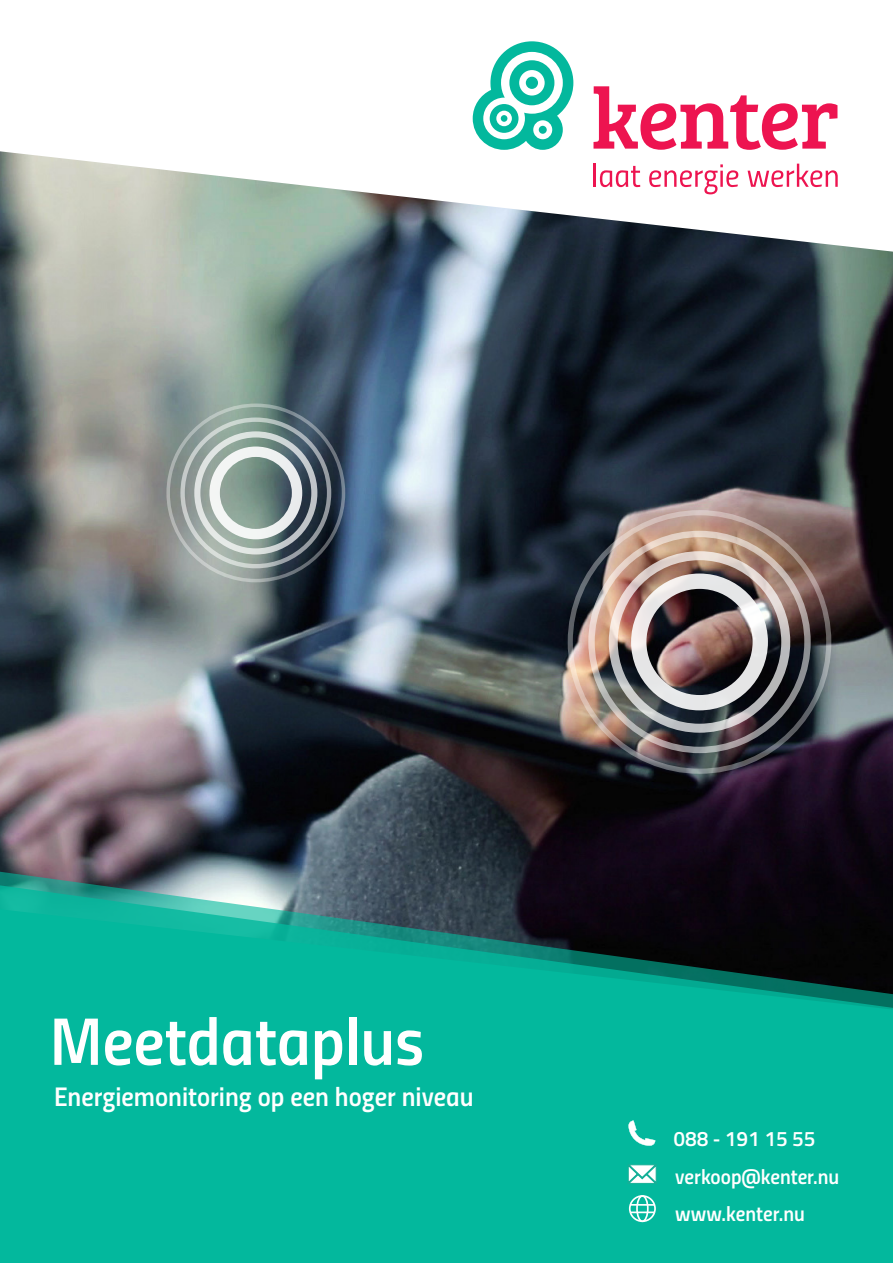
<style>
.page{position:relative;width:893px;height:1263px;background:#fff}
.page>*{position:absolute;margin:0;border:0;box-sizing:border-box;transform-origin:0 0}
.t1{font:67.5px "Titillium Semibold Upright";color:#fff}
.t2{font:27px "Titillium Semibold Upright";color:#fff}
.t3{font:21px/37.5px "Titillium Semibold Upright";color:#fff}
</style>
<div class="page">
<div style="left:0;top:895px;width:893px;height:368px;background:#03b89d"></div>
<img style="left:0;top:151px;width:893px;height:709px">
<svg style="left:593px;top:86px;width:244px;height:64px"></svg>
<svg style="left:473px;top:41px;width:100px;height:109px"></svg>
<div style="left:526px;top:77px;width:12px;height:12px;background:#03b89d;border-radius:50%"></div>
<hr style="left:594px;top:164px;width:2px;height:23px;background:#ed1450">
<svg style="left:600px;top:166px;width:40px;height:21px"></svg>
<svg style="left:649px;top:164px;width:89px;height:30px"></svg>
<svg style="left:748px;top:164px;width:90px;height:23px"></svg>
<svg style="left:0;top:860px;width:893px;height:13px;background:#363642"></svg>
<svg style="left:628px;top:1120px;width:27px;height:26px"></svg>
<svg style="left:628px;top:1165px;width:28px;height:18px"></svg>
<div style="left:629px;top:1195px;width:27px;height:27px;border:2px solid #fff;border-radius:50%"></div>
<div style="left:636px;top:1195px;width:13px;height:27px;border:2px solid #fff;border-radius:50%"></div>
<hr style="left:630px;top:1204px;width:24px;height:2px;background:#fff">
<hr style="left:630px;top:1211px;width:24px;height:2px;background:#fff">
<svg style="left:0;top:873px;width:893px;height:136px"></svg>
<img style="left:568px;top:510px;width:263px;height:264px">
<svg style="left:166px;top:403px;width:179px;height:179px;background:#808e8f"></svg>
<p class="t1" style="left:50px;top:990px;width:376px">Meetdataplus</p>
<p class="t2" style="left:54px;top:1075px;width:421px">Energiemonitoring op een hoger niveau</p>
<p class="t3" style="left:673px;top:1119px;width:167px">088 - 191 15 55 verkoop@kenter.nu www.kenter.nu</p>
</div>
